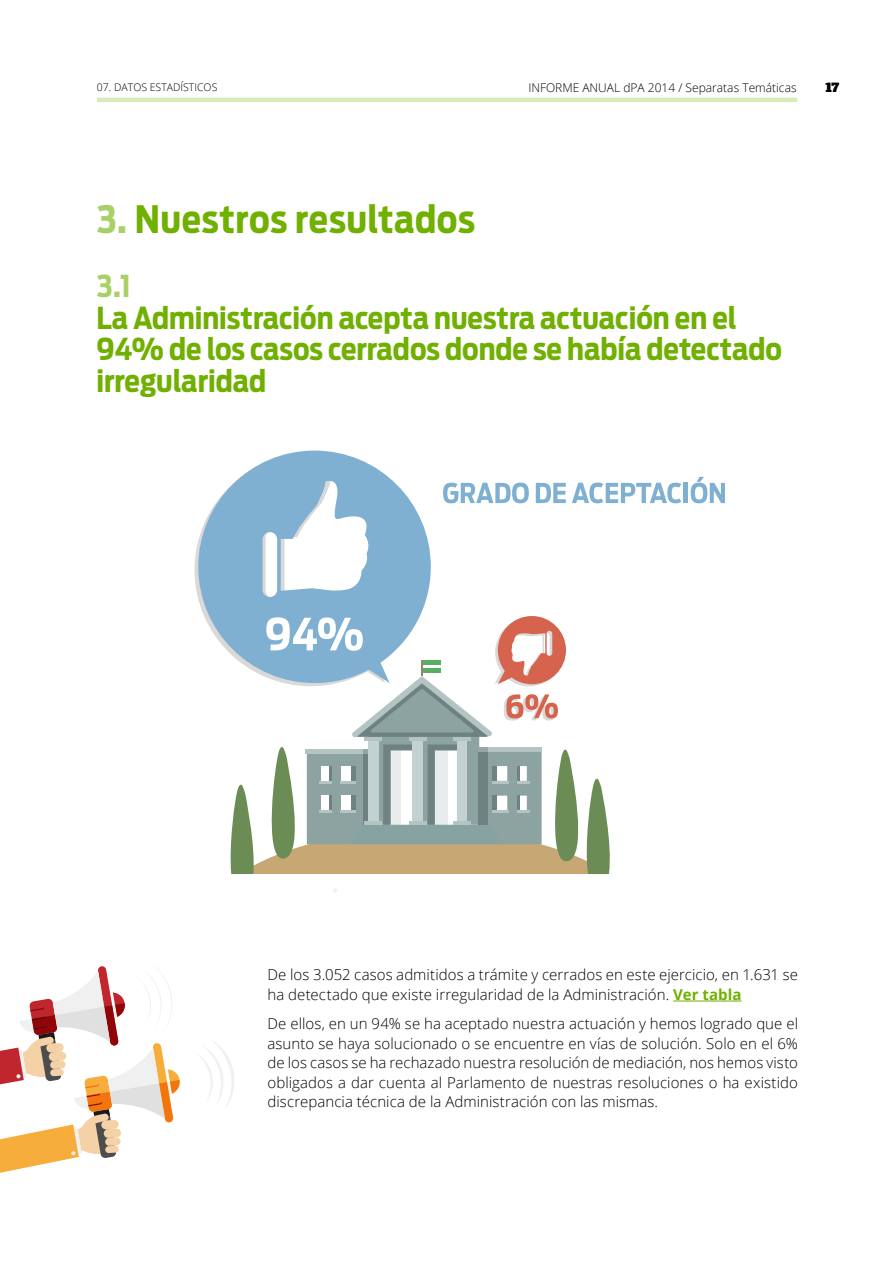
<style>
.page{position:relative;width:893px;height:1263px;background:#fff}
.page>*{position:absolute;margin:0;border:0;box-sizing:border-box;transform-origin:0 0}
.t1{font:700 37.5px "Antenna Cond";letter-spacing:.015em;color:#70b000}
.t2{font:700 30px/31.5px "Antenna Cond";color:#70b000}
.t3{font:700 30px "Antenna Cond";color:#a9d066}
.t4{font:300 15px/19.5px "Open Sans";letter-spacing:.005em;color:#000}
.t5{font:300 12px "Open Sans";color:#000}
.t6{font:12px "Alfa Slab One";color:#000}
.t7{font:300 10.5px "Open Sans";color:#000}
.s1{color:#a9d066}
.s2{font-weight:700;color:#70b000}
</style>
<div class="page">
<hr style="left:97px;top:98px;width:700px;height:4px;background:#daeabd">
<hr style="left:673px;top:1001px;width:68px;height:1px;background:#70b000">
<svg style="left:198px;top:451px;width:233px;height:201px;fill:#80b0d1"></svg>
<svg style="left:443px;top:483px;width:86px;height:20px"></svg>
<svg style="left:536px;top:483px;width:30px;height:20px"></svg>
<svg style="left:572px;top:483px;width:109px;height:20px"></svg>
<hr style="left:684px;top:483px;width:4px;height:20px;background:#80b0d1">
<svg style="left:691px;top:477px;width:34px;height:26px"></svg>
<svg style="left:229px;top:616px;width:381px;height:258px"></svg>
<svg style="left:0;top:966px;width:180px;height:207px"></svg>
<svg style="left:200px;top:1041px;width:34px;height:66px"></svg>
<p class="t7" style="left:97px;top:80px;width:122px">07. DATOS ESTADÍSTICOS</p>
<p class="t5" style="left:528px;top:79px;width:270px">INFORME ANUAL dPA 2014 / Separatas Temáticas</p>
<p class="t6" style="left:826px;top:79px;width:15px">17</p>
<h1 class="t1" style="left:96px;top:197px;width:380px"><span class="s1">3.</span> Nuestros resultados</h1>
<h2 class="t3" style="left:96px;top:268px;width:36px">3.1</h2>
<h2 class="t2" style="left:96px;top:302px;width:687px">La Administración acepta nuestra actuación en el<br>94% de los casos cerrados donde se había detectado irregularidad</h2>
<p class="t4" style="left:268px;top:965px;width:532px">De los 3.052 casos admitidos a trámite y cerrados en este ejercicio, en 1.631 se ha detectado que existe irregularidad de la Administración. <span class="s2">Ver tabla</span></p>
<p class="t4" style="left:268px;top:1013px;width:532px;text-align:justify">De ellos, en un 94% se ha aceptado nuestra actuación y hemos logrado que el asunto se haya solucionado o se encuentre en vías de solución. Solo en el 6% de los casos se ha rechazado nuestra resolución de mediación, nos hemos visto obligados a dar cuenta al Parlamento de nuestras resoluciones o ha existido discrepancia técnica de la Administración con las mismas.</p>
</div>
